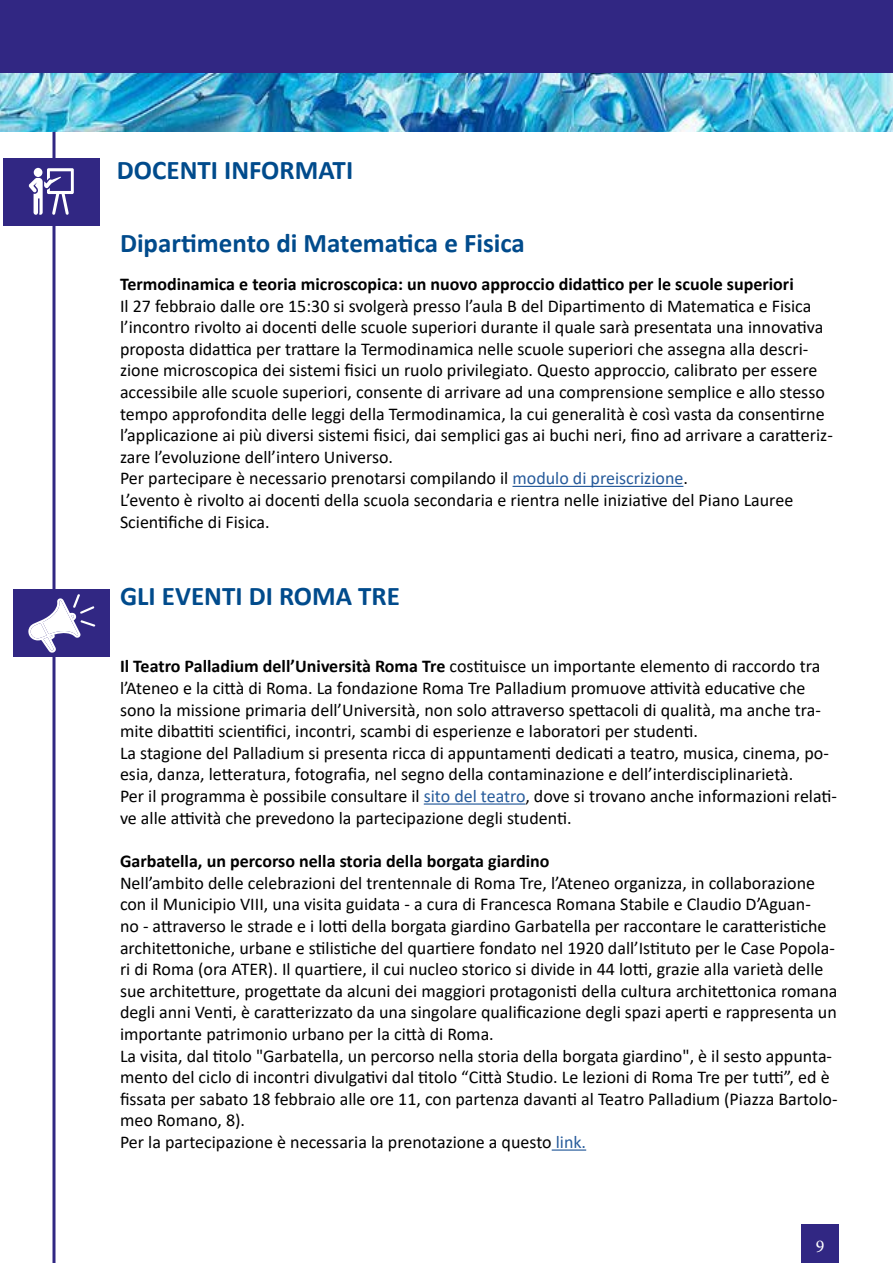
<style>
.page{position:relative;width:893px;height:1263px;background:#fff}
.page>*{position:absolute;margin:0;border:0;box-sizing:border-box;transform-origin:0 0}
.t1{font:700 27px "Calibri";color:#014b8c}
.t2{font:18px/21.6px "Calibri";color:#000}
.t3{font:700 18px "Calibri";color:#000}
.t4{font:18px "Minion Pro";color:#fff}
.s1{color:#275b9b}
.s2{font-weight:700}
</style>
<div class="page">
<div style="left:0;top:0;width:893px;height:74px;background:#312783"></div>
<img style="left:0;top:73px;width:893px;height:59px">
<svg style="left:52px;top:132px;width:4px;height:1131px;fill:#312783"></svg>
<div style="left:801px;top:1225px;width:38px;height:38px;background:#312783"></div>
<hr style="left:512px;top:486px;width:171px;height:1px;background:#275b9b">
<div style="left:3px;top:158px;width:96px;height:68px;background:#312783"></div>
<svg style="left:29px;top:168px;width:45px;height:47px"></svg>
<div style="left:14px;top:590px;width:96px;height:67px;background:#312783"></div>
<svg style="left:28px;top:594px;width:67px;height:59px"></svg>
<hr style="left:424px;top:803px;width:101px;height:2px;background:#275b9b">
<hr style="left:552px;top:1149px;width:34px;height:2px;background:#275b9b">
<h1 class="t1" style="left:117px;top:151px;width:238px">DOCENTI INFORMATI</h1>
<h1 class="t1" style="left:120px;top:224px;width:406px">Dipartimento di Matematica e Fisica</h1>
<p class="t3" style="left:120px;top:271px;width:675px">Termodinamica e teoria microscopica: un nuovo approccio didattico per le scuole superiori</p>
<p class="t2" style="left:120px;top:294px;width:714px">Il 27 febbraio dalle ore 15:30 si svolgerà presso l’aula B del Dipartimento di Matematica e Fisica l’incontro rivolto ai docenti delle scuole superiori durante il quale sarà presentata una innovativa proposta didattica per trattare la Termodinamica nelle scuole superiori che assegna alla descri&shy;zione microscopica dei sistemi fisici un ruolo privilegiato. Questo approccio, calibrato per essere accessibile alle scuole superiori, consente di arrivare ad una comprensione semplice e allo stesso tempo approfondita delle leggi della Termodinamica, la cui generalità è così vasta da consentirne l’applicazione ai più diversi sistemi fisici, dai semplici gas ai buchi neri, fino ad arrivare a caratteriz&shy;zare l’evoluzione dell’intero Universo.<br>Per partecipare è necessario prenotarsi compilando il <span class="s1">modulo di preiscrizione</span>.<br>L’evento è rivolto ai docenti della scuola secondaria e rientra nelle iniziative del Piano Lauree Scientifiche di Fisica.</p>
<h1 class="t1" style="left:120px;top:577px;width:282px">GLI EVENTI DI ROMA TRE</h1>
<p class="t2" style="left:120px;top:655px;width:719px"><span class="s2">Il Teatro Palladium dell’Università Roma Tre</span> costituisce un importante elemento di raccordo tra l’Ateneo e la città di Roma. La fondazione Roma Tre Palladium promuove attività educative che sono la missione primaria dell’Università, non solo attraverso spettacoli di qualità, ma anche tra&shy;mite dibattiti scientifici, incontri, scambi di esperienze e laboratori per studenti.<br>La stagione del Palladium si presenta ricca di appuntamenti dedicati a teatro, musica, cinema, po&shy;esia, danza, letteratura, fotografia, nel segno della contaminazione e dell’interdisciplinarietà.<br>Per il programma è possibile consultare il <span class="s1">sito del teatro</span>, dove si trovano anche informazioni relati&shy;ve alle attività che prevedono la partecipazione degli studenti.</p>
<p class="t3" style="left:120px;top:848px;width:431px">Garbatella, un percorso nella storia della borgata giardino</p>
<p class="t2" style="left:120px;top:871px;width:719px">Nell’ambito delle celebrazioni del trentennale di Roma Tre, l’Ateneo organizza, in collaborazione con il Municipio VIII, una visita guidata - a cura di Francesca Romana Stabile e Claudio D’Aguan-<br>no - attraverso le strade e i lotti della borgata giardino Garbatella per raccontare le caratteristiche architettoniche, urbane e stilistiche del quartiere fondato nel 1920 dall’Istituto per le Case Popola&shy;ri di Roma (ora ATER). Il quartiere, il cui nucleo storico si divide in 44 lotti, grazie alla varietà delle sue architetture, progettate da alcuni dei maggiori protagonisti della cultura architettonica romana degli anni Venti, è caratterizzato da una singolare qualificazione degli spazi aperti e rappresenta un importante patrimonio urbano per la città di Roma.<br>La visita, dal titolo "Garbatella, un percorso nella storia della borgata giardino", è il sesto appunta&shy;mento del ciclo di incontri divulgativi dal titolo “Città Studio. Le lezioni di Roma Tre per tutti”, ed è fissata per sabato 18 febbraio alle ore 11, con partenza davanti al Teatro Palladium (Piazza Bartolo&shy;meo Romano, 8).<br>Per la partecipazione è necessaria la prenotazione a questo <span class="s1">link.</span></p>
<p class="t4" style="left:816px;top:1234px;width:10px">9</p>
</div>
